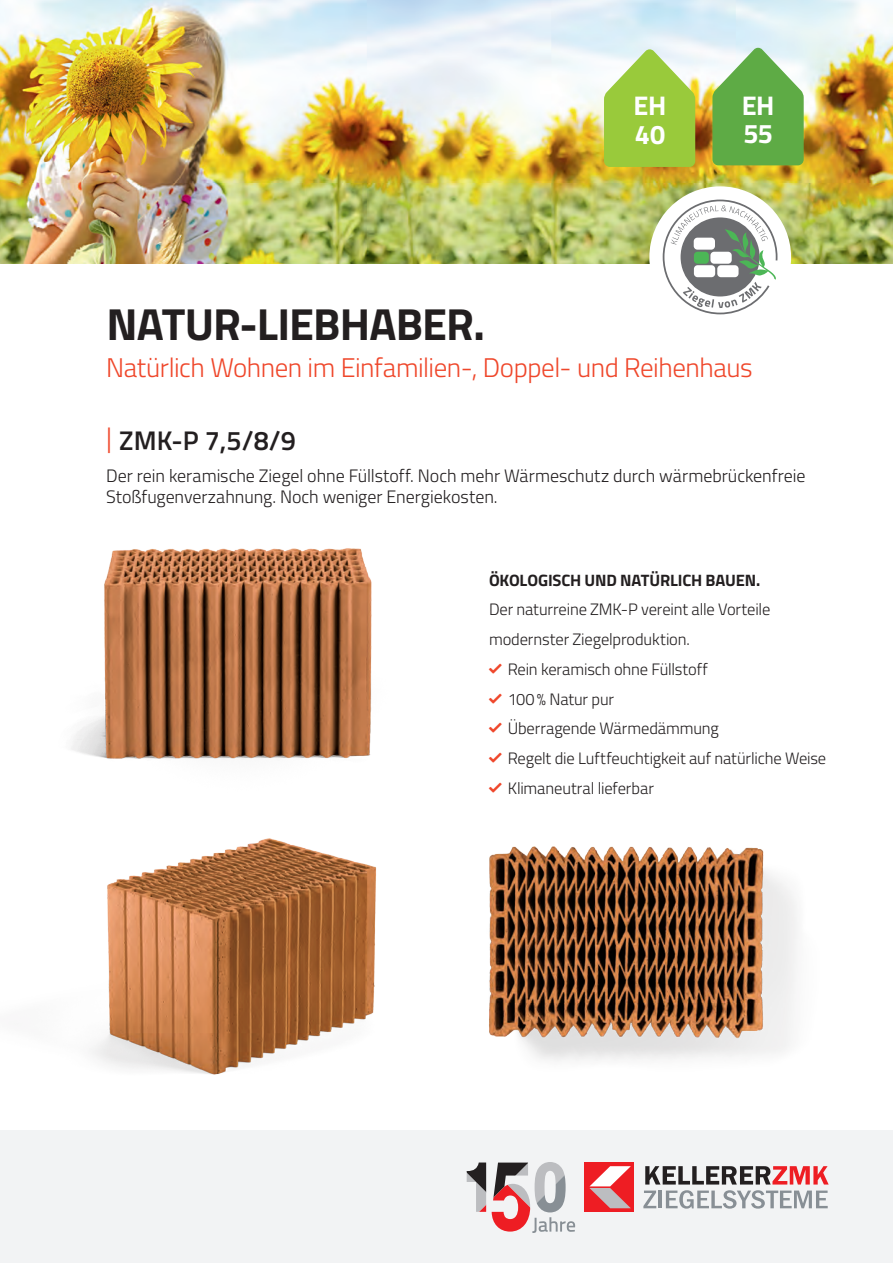
<style>
.page{position:relative;width:893px;height:1263px;background:#fff}
.page>*{position:absolute;margin:0;border:0;box-sizing:border-box;transform-origin:0 0}
.t1{font:700 45px "Titillium";letter-spacing:-.02em;color:#231f20}
.t2{font:300 27px "Titillium";letter-spacing:-.015em;color:#ef472b}
.t3{font:600 27px "Titillium";color:#231f20}
.t4{font:700 27px/28.2px "Titillium";letter-spacing:-.015em;color:#fff}
.t5{font:300 18px/21.6px "Titillium";letter-spacing:-.005em;color:#231f20}
.t6{font:300 16.5px/29.7px "Titillium";letter-spacing:-.01em;color:#231f20}
.t7{font:700 16.5px "Titillium";letter-spacing:-.01em;color:#231f20}
.s1{font-weight:300;color:#ef472b}
.s2{font-family:"ZMK Haken";font-weight:400;font-size:22.5px;color:#ef472b}
</style>
<div class="page">
<div style="left:0;top:1130px;width:893px;height:133px;background:#f2f3f4"></div>
<img style="left:91px;top:846px;width:494px;height:363px">
<img style="left:429px;top:846px;width:368px;height:284px">
<img style="left:0;top:0;width:893px;height:264px">
<div style="left:585px;top:1162px;width:49px;height:50px;background:#ee1d23"></div>
<svg style="left:589px;top:1166px;width:42px;height:42px"></svg>
<svg style="left:645px;top:1166px;width:184px;height:18px"></svg>
<svg style="left:643px;top:1190px;width:13px;height:18px"></svg>
<hr style="left:658px;top:1190px;width:4px;height:18px;background:#888f95">
<svg style="left:666px;top:1190px;width:162px;height:18px"></svg>
<svg style="left:467px;top:1162px;width:108px;height:71px"></svg>
<img style="left:71px;top:548px;width:301px;height:298px">
<svg style="left:712px;top:47px;width:92px;height:119px"></svg>
<div style="left:714px;top:95px;width:88px;height:65px;background:#5eab45"></div>
<svg style="left:603px;top:49px;width:93px;height:119px"></svg>
<div style="left:610px;top:95px;width:80px;height:65px;background:#99ca3b"></div>
<div style="left:649px;top:186px;width:142px;height:142px;background:#fff;border-radius:50%"></div>
<svg style="left:663px;top:200px;width:114px;height:114px"></svg>
<h2 class="t4" style="left:634px;top:90px;width:34px">EH<br>40</h2>
<h2 class="t4" style="left:742px;top:90px;width:34px">EH<br>55</h2>
<h1 class="t1" style="left:107px;top:290px;width:380px">NATUR-LIEBHABER.</h1>
<h2 class="t2" style="left:106px;top:348px;width:648px">Natürlich Wohnen im Einfamilien-, Doppel- und Reihenhaus</h2>
<h2 class="t3" style="left:106px;top:420px;width:191px"><span class="s1">|</span> ZMK-P 7,5/8/9</h2>
<p class="t5" style="left:106px;top:464px;width:701px">Der rein keramische Ziegel ohne Füllstoff. Noch mehr Wärmeschutz durch wärmebrückenfreie<br>Stoßfugenverzahnung. Noch weniger Energiekosten.</p>
<p class="t7" style="left:489px;top:567px;width:273px">ÖKOLOGISCH UND NATÜRLICH BAUEN.</p>
<p class="t6" style="left:489px;top:594px;width:339px">Der naturreine ZMK-P vereint alle Vorteile modernster Ziegelproduktion.<br><span class="s2">a</span> Rein keramisch ohne Füllstoff<br><span class="s2">a</span> 100 % Natur pur<br><span class="s2">a</span> Überragende Wärmedämmung<br><span class="s2">a</span> Regelt die Luftfeuchtigkeit auf natürliche Weise <span class="s2">a</span> Klimaneutral lieferbar</p>
</div>
